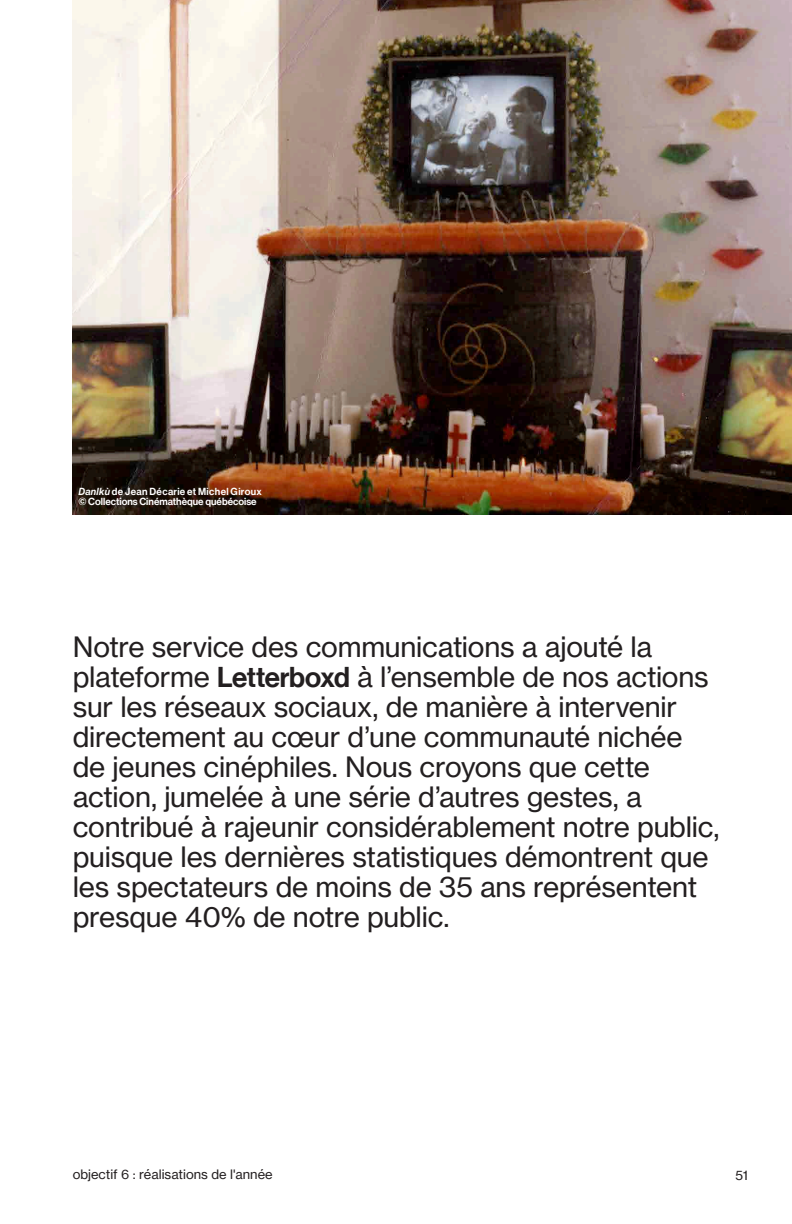
<style>
.page{position:relative;width:792px;height:1224px;background:#fff}
.page>*{position:absolute;margin:0;border:0;box-sizing:border-box;transform-origin:0 0}
.Tableau_1_0__p_17{font:28px/30px "Neue Haas CQ Pro 55 Roman";letter-spacing:-.01em;color:#231f20}
.Bas_de_page{font:13px "Neue Haas CQ Pro 55 Roman";color:#231f20}
.Tableau_1_0__p_17-2{font:500 10px "Neue Haas CQ Pro 65";color:#fff}
.Tableau_1_0__p_17-3{font:500 10px "Neue Haas CQ Pro 65";letter-spacing:.035em;color:#fff}
.s1{font-family:"Neue Haas CQ Pro 66";font-style:italic}
.s2{font-family:"Neue Haas CQ Pro 65";font-weight:500}
</style>
<div class="page">
<img style="left:72px;top:0;width:720px;height:514px">
<p class="Tableau_1_0__p_17-3" style="left:78px;top:486px;width:185px"><span class="s1">Danlkù</span> de Jean Décarie et Michel Giroux</p>
<p class="Tableau_1_0__p_17-2" style="left:78px;top:496px;width:180px">© Collections Cinémathèque québécoise</p>
<p class="Tableau_1_0__p_17" style="left:73px;top:631px;width:648px">Notre service des communications a ajouté la plateforme <span class="s2">Letterboxd</span> à l’ensemble de nos actions sur les réseaux sociaux, de manière à intervenir directement au cœur d’une communauté nichée de jeunes cinéphiles. Nous croyons que cette action, jumelée à une série d’autres gestes, a contribué à rajeunir considérablement notre public, puisque les dernières statistiques démontrent que les spectateurs de moins de 35 ans représentent presque 40% de notre public.</p>
<p class="Bas_de_page" style="left:73px;top:1167px;width:201px">objectif 6 : réalisations de l'année</p>
<p class="Bas_de_page" style="left:736px;top:1167px;width:14px">51</p>
</div>
